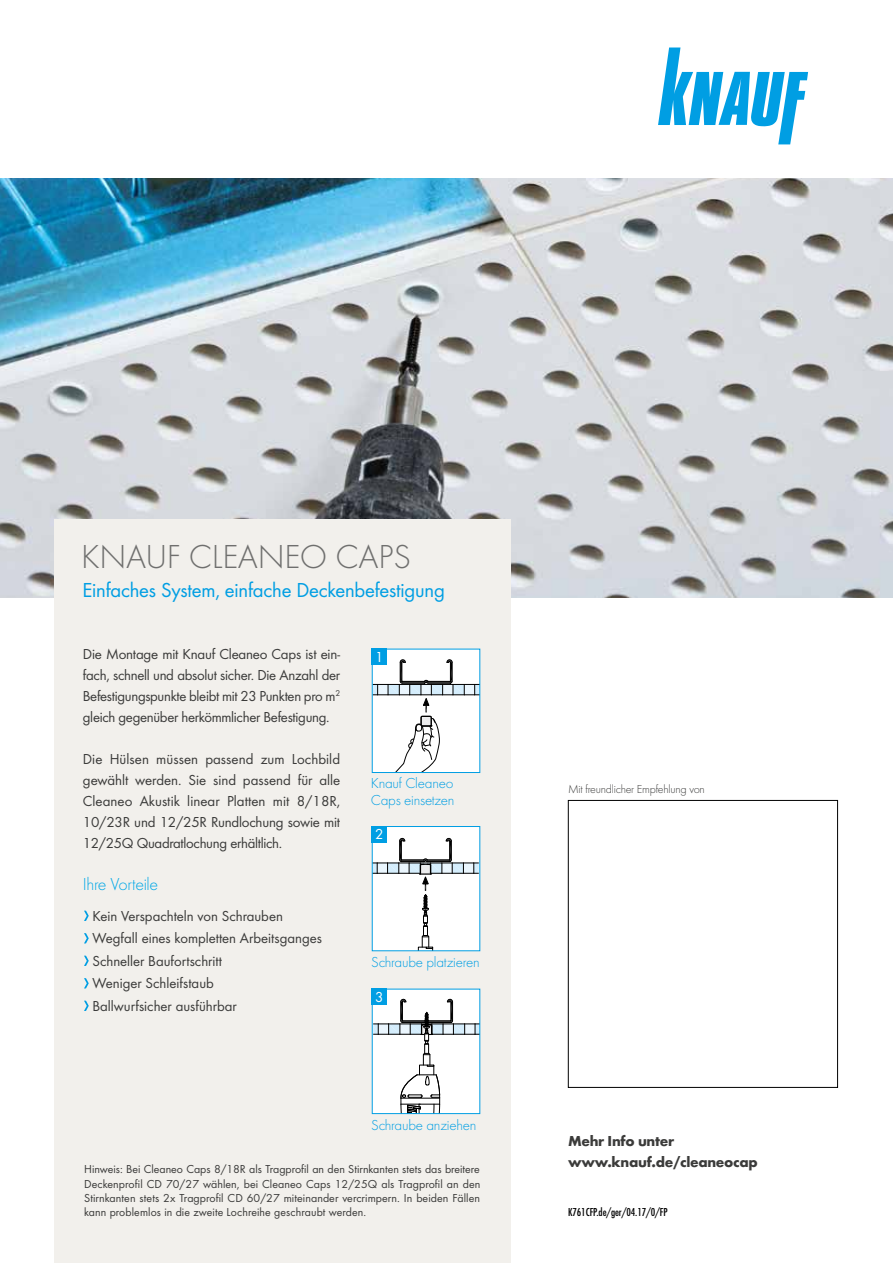
<style>
.page{position:relative;width:893px;height:1263px;background:#fff}
.page>*{position:absolute;margin:0;border:0;box-sizing:border-box;transform-origin:0 0}
.t1{font:300 34.5px "Futura";letter-spacing:-.01em;color:#6f6f6e}
.t2{font:21px "Futura Boo";letter-spacing:-.01em;color:#009ee3}
.t3{font:300 18px "Futura";letter-spacing:-.02em;color:#00a7e7}
.t4{font:15px/21px "Futura Boo";color:#3b3b3a;text-align:justify}
.t5{font:300 15px/16.5px "Futura";letter-spacing:-.015em;color:#009ee3}
.t6{font:700 15px/21px "Futura";letter-spacing:-.02em;color:#3b3b3a}
.t7{font:15px "Futura Boo";color:#fff}
.t8{font:12px/14.2px "Futura Boo";letter-spacing:.01em;color:#3b3b3a;text-align:justify}
.t9{font:300 12px "Futura";letter-spacing:-.02em;color:#3b3b3a}
.t10{font:500 12px "Futura Con";letter-spacing:-.01em;color:#000}
</style>
<div class="page">
<img style="left:0;top:179px;width:893px;height:418px">
<svg style="left:658px;top:48px;width:150px;height:96px"></svg>
<div style="left:54px;top:519px;width:457px;height:744px;background:#f2f0ec"></div>
<svg style="left:84px;top:911px;width:5px;height:10px"></svg>
<svg style="left:84px;top:933px;width:5px;height:10px"></svg>
<svg style="left:84px;top:956px;width:5px;height:10px"></svg>
<svg style="left:84px;top:978px;width:5px;height:10px"></svg>
<svg style="left:84px;top:1001px;width:5px;height:10px"></svg>
<div style="left:568px;top:800px;width:270px;height:287px;border:1px solid #000"></div>
<svg style="left:374px;top:651px;width:104px;height:120px;background:#e9ebeb"></svg>
<svg style="left:374px;top:828px;width:104px;height:121px;background:#ebeced"></svg>
<svg style="left:374px;top:991px;width:104px;height:121px;background:#e5e6e7"></svg>
<div style="left:372px;top:649px;width:15px;height:16px;background:#009ee3"></div>
<div style="left:372px;top:826px;width:15px;height:16px;background:#009ee3"></div>
<div style="left:372px;top:989px;width:15px;height:16px;background:#009ee3"></div>
<h1 class="t1" style="left:81px;top:537px;width:331px">KNAUF CLEANEO CAPS</h1>
<h2 class="t2" style="left:83px;top:577px;width:364px">Einfaches System, einfache Deckenbefestigung</h2>
<p class="t4" style="left:83px;top:643px;width:259px">Die Montage mit Knauf Cleaneo Caps ist ein&shy;fach, schnell und absolut sicher. Die Anzahl der Befestigungspunkte bleibt mit 23 Punkten pro m<sup>2 </sup>gleich gegenüber herkömmlicher Befestigung.</p>
<p class="t4" style="left:83px;top:748px;width:259px">Die Hülsen müssen passend zum Lochbild gewählt werden. Sie sind passend für alle Cleaneo Akustik linear Platten mit 8/18R, 10/23R und 12/25R Rundlochung sowie mit 12/25Q Quadratlochung erhältlich.</p>
<p class="t3" style="left:83px;top:874px;width:77px">Ihre Vorteile</p>
<p class="t4" style="left:92px;top:904px;width:231px;line-height:22.5px;text-align:left">Kein Verspachteln von Schrauben<br>Wegfall eines kompletten Arbeitsganges<br>Schneller Baufortschritt<br>Weniger Schleifstaub<br>Ballwurfsicher ausführbar</p>
<p class="t7" style="left:375px;top:648px;width:10px">1</p>
<p class="t5" style="left:371px;top:775px;width:85px">Knauf Cleaneo<br>Caps einsetzen</p>
<p class="t7" style="left:375px;top:825px;width:10px">2</p>
<p class="t5" style="left:371px;top:954px;width:110px">Schraube platzieren</p>
<p class="t7" style="left:375px;top:988px;width:10px">3</p>
<p class="t5" style="left:371px;top:1117px;width:107px">Schraube anziehen</p>
<p class="t8" style="left:84px;top:1162px;width:398px">Hinweis: Bei Cleaneo Caps 8/18R als Tragprofil an den Stirnkanten stets das breitere Deckenprofil CD 70/27 wählen, bei Cleaneo Caps 12/25Q als Tragprofil an den Stirnkanten stets 2x Tragprofil CD 60/27 miteinander vercrimpern. In beiden Fällen kann problemlos in die zweite Lochreihe geschraubt werden.</p>
<p class="t9" style="left:568px;top:782px;width:138px">Mit freundlicher Empfehlung von</p>
<p class="t6" style="left:568px;top:1130px;width:191px">Mehr Info unter www.knauf.de/cleaneocap</p>
<p class="t10" style="left:568px;top:1205px;width:101px">K761CFP.de/ger/04.17/0/FP</p>
</div>
